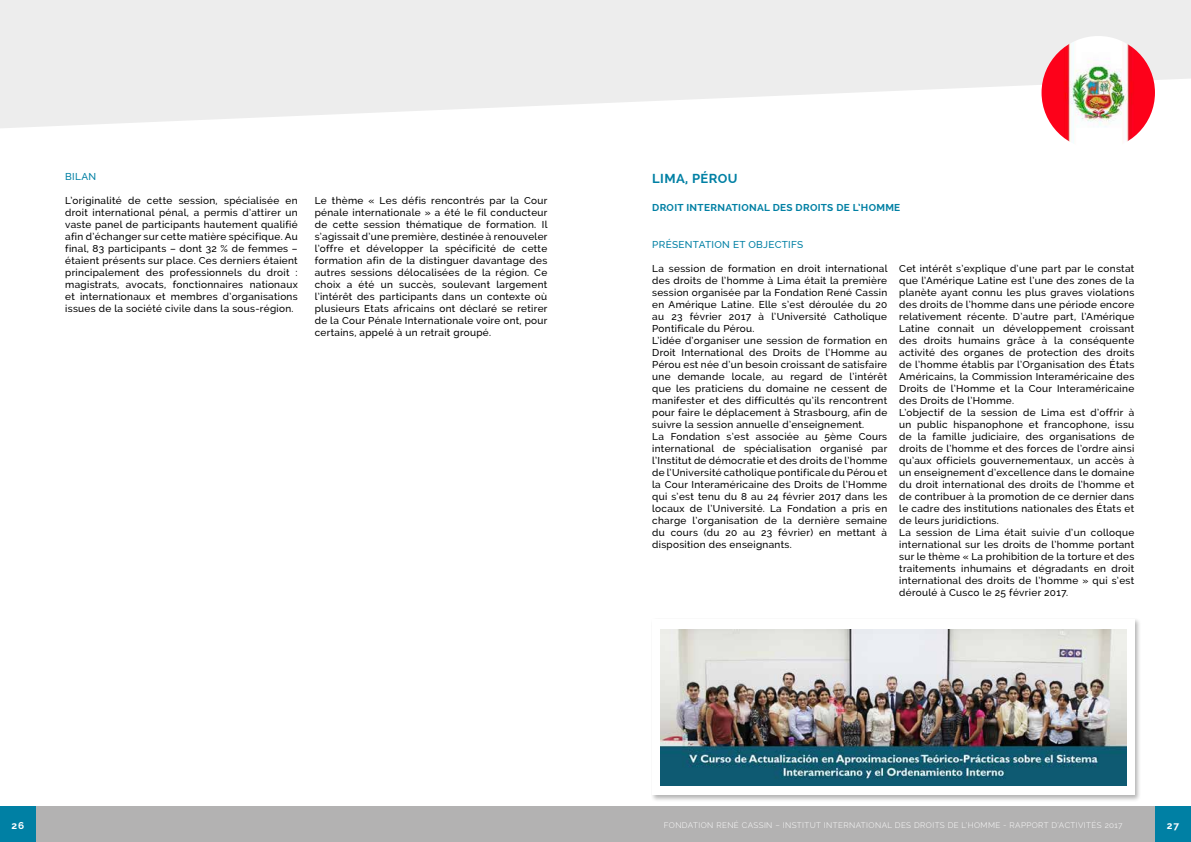
<style>
.page{position:relative;width:1191px;height:842px;background:#fff}
.page>*{position:absolute;margin:0;border:0;box-sizing:border-box;transform-origin:0 0}
.t1{font:700 13px "Raleway";letter-spacing:.03em;color:#0080a4}
.t2{font:500 10px/12px "Raleway";letter-spacing:.03em;color:#000;text-align:justify}
.t3{font:700 10px "Raleway";letter-spacing:.03em;color:#0080a4}
.t4{font:500 10px "Raleway";letter-spacing:.03em;color:#0080a4}
.t5{font:700 10px "Raleway";color:#fff}
.t6{font:300 8px "Raleway";letter-spacing:.05em;color:#fff}
</style>
<div class="page">
<div style="left:581px;top:806px;width:610px;height:36px;background:#b3b2b2"></div>
<div style="left:1155px;top:806px;width:36px;height:36px;background:#0080a4"></div>
<div style="left:0;top:806px;width:609px;height:36px;background:#b3b2b2"></div>
<div style="left:0;top:806px;width:36px;height:36px;background:#0080a4"></div>
<svg style="left:0;top:0;width:1191px;height:128px;fill:#ededed"></svg>
<div style="left:651px;top:618px;width:490px;height:184px;background:#000;opacity:.3"></div>
<div style="left:652px;top:619px;width:482px;height:176px;background:#fff"></div>
<img style="left:660px;top:629px;width:466px;height:156px">
<img style="left:1041px;top:36px;width:114px;height:113px;border-radius:57px">
<p class="t4" style="left:65px;top:170px;width:32px">BILAN</p>
<p class="t2" style="left:65px;top:194px;width:234px">L’originalité de cette session, spécialisée en droit international pénal, a permis d’attirer un vaste panel de participants hautement qualifié afin d’échanger sur cette matière spécifique. Au final, 83 participants – dont 32 % de femmes – étaient présents sur place. Ces derniers étaient principalement des professionnels du droit : magistrats, avocats, fonctionnaires nationaux et internationaux et membres d’organisations issues de la société civile dans la sous-région.</p>
<p class="t2" style="left:315px;top:194px;width:234px">Le thème « Les défis rencontrés par la Cour pénale internationale » a été le fil conducteur de cette session thématique de formation. Il s’agissait d’une première, destinée à renouveler l’offre et développer la spécificité de cette formation afin de la distinguer davantage des autres sessions délocalisées de la région. Ce choix a été un succès, soulevant largement l’intérêt des participants dans un contexte où plusieurs Etats africains ont déclaré se retirer de la Cour Pénale Internationale voire ont, pour certains, appelé à un retrait groupé.</p>
<h1 class="t1" style="left:652px;top:171px;width:87px">LIMA, PÉROU</h1>
<p class="t3" style="left:652px;top:201px;width:250px">DROIT INTERNATIONAL DES DROITS DE L’HOMME</p>
<p class="t4" style="left:652px;top:239px;width:152px">PRÉSENTATION ET OBJECTIFS</p>
<p class="t2" style="left:652px;top:262px;width:237px;text-align:left">La session de formation en droit international des droits de l’homme à Lima était la première session organisée par la Fondation René Cassin en Amérique Latine. Elle s’est déroulée du 20 au 23 février 2017 à l’Université Catholique Pontificale du Pérou.<br>L’idée d’organiser une session de formation en Droit International des Droits de l’Homme au Pérou est née d’un besoin croissant de satisfaire une demande locale, au regard de l’intérêt que les praticiens du domaine ne cessent de manifester et des difficultés qu’ils rencontrent pour faire le déplacement à Strasbourg, afin de suivre la session annuelle d’enseignement.<br>La Fondation s’est associée au 5ème Cours international de spécialisation organisé par l’Institut de démocratie et des droits de l’homme de l’Université catholique pontificale du Pérou et la Cour Interaméricaine des Droits de l’Homme qui s’est tenu du 8 au 24 février 2017 dans les locaux de l’Université. La Fondation a pris en charge l’organisation de la dernière semaine du cours (du 20 au 23 février) en mettant à disposition des enseignants.</p>
<p class="t2" style="left:899px;top:262px;width:236px;text-align:left">Cet intérêt s’explique d’une part par le constat que l’Amérique Latine est l’une des zones de la planète ayant connu les plus graves violations des droits de l’homme dans une période encore relativement récente. D’autre part, l’Amérique Latine connait un développement croissant des droits humains grâce à la conséquente activité des organes de protection des droits de l’homme établis par l’Organisation des États Américains, la Commission Interaméricaine des Droits de l’Homme et la Cour Interaméricaine des Droits de l’Homme.<br>L’objectif de la session de Lima est d’offrir à un public hispanophone et francophone, issu de la famille judiciaire, des organisations de droits de l’homme et des forces de l’ordre ainsi qu’aux officiels gouvernementaux, un accès à un enseignement d’excellence dans le domaine du droit international des droits de l’homme et de contribuer à la promotion de ce dernier dans le cadre des institutions nationales des États et de leurs juridictions.<br>La session de Lima était suivie d’un colloque international sur les droits de l’homme portant sur le thème « La prohibition de la torture et des traitements inhumains et dégradants en droit international des droits de l’homme » qui s’est déroulé à Cusco le 25 février 2017.</p>
<p class="t5" style="left:12px;top:819px;width:14px">26</p>
<p class="t6" style="left:664px;top:820px;width:460px">FONDATION RENÉ CASSIN – INSTITUT INTERNATIONAL DES DROITS DE L’HOMME - RAPPORT D’ACTIVITÉS 2017</p>
<p class="t5" style="left:1166px;top:819px;width:14px">27</p>
</div>
